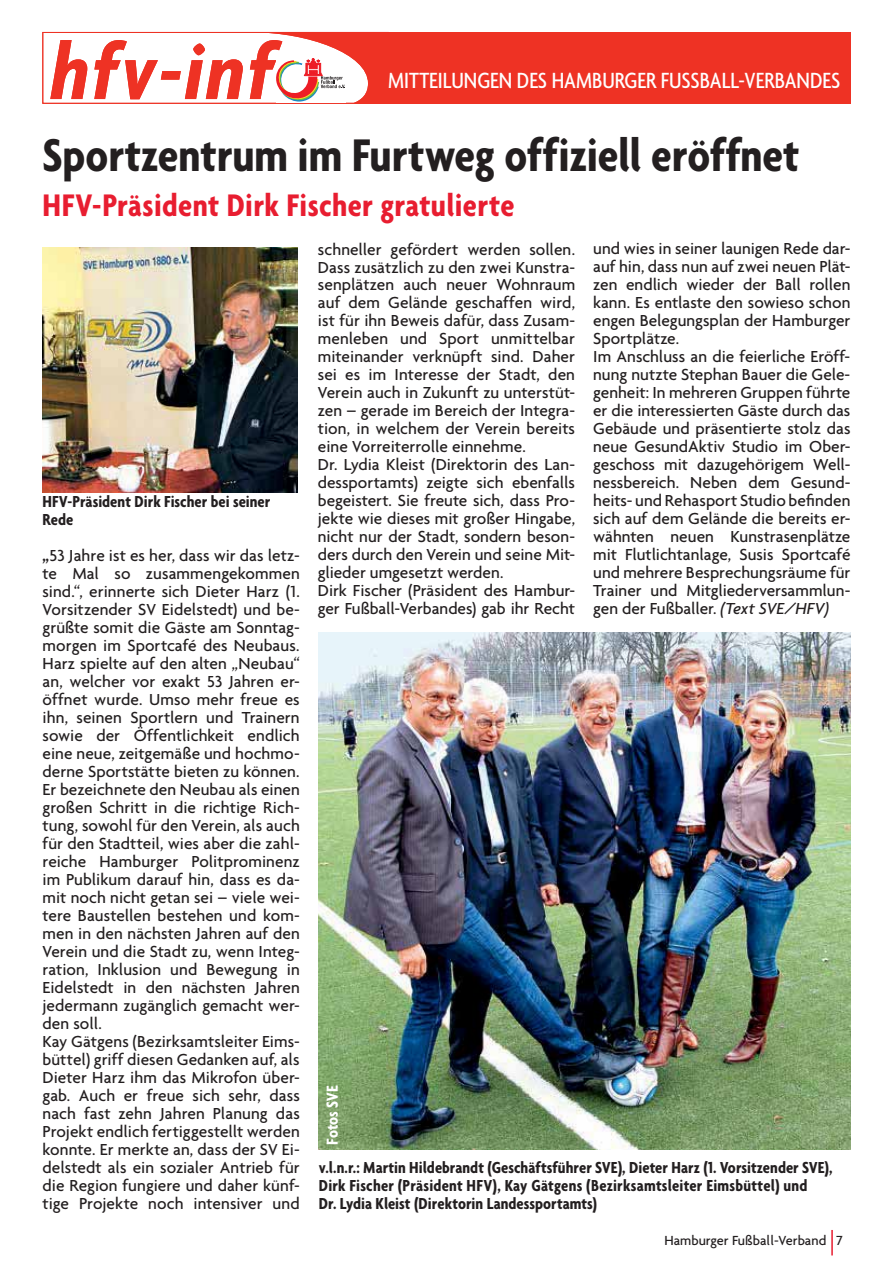
<style>
.page{position:relative;width:893px;height:1263px;background:#fff}
.page>*{position:absolute;margin:0;border:0;box-sizing:border-box;transform-origin:0 0}
.t1{font:italic 700 condensed 85.8px "Agenda";letter-spacing:.04em;color:#ee3224}
.t2{font:700 condensed 49.5px "Agenda";color:#231f20}
.t3{font:700 condensed 33.75px "Agenda";letter-spacing:.015em;color:#e81d30}
.t4{font:500 condensed 23.85px "Agenda";color:#fff}
.t5{font:500 17.25px/18px "Agenda";color:#231f20}
.t6{font:700 condensed 17.25px/18px "Agenda";letter-spacing:.005em;color:#231f20}
.t7{font:700 condensed 17.25px "Agenda";color:#fff}
.t8{font:500 14.25px "Agenda";color:#231f20}
.s1{font-weight:700;font-stretch:condensed}
.s2{font-style:italic}
</style>
<div class="page">
<hr style="left:831px;top:1230px;width:2px;height:25px;background:#e81d30">
<div style="left:43px;top:32px;width:346px;height:72px;border:1px solid #ee3224"></div>
<div style="left:388px;top:32px;width:462px;height:72px;background:#ee3224"></div>
<svg style="left:248px;top:32px;width:140px;height:72px"></svg>
<img style="left:43px;top:248px;width:255px;height:244px">
<img style="left:319px;top:633px;width:531px;height:516px">
<h1 class="t1" style="left:51px;top:25px;width:224px">hfv-inf</h1>
<h3 class="t4" style="left:388px;top:72px;width:453px">MITTEILUNGEN DES HAMBURGER FUSSBALL-VERBANDES</h3>
<h2 class="t2" style="left:43px;top:141px;width:758px">Sportzentrum im Furtweg offiziell eröffnet</h2>
<h3 class="t3" style="left:43px;top:196px;width:473px">HFV-Präsident Dirk Fischer gratulierte</h3>
<p class="t6" style="left:43px;top:495px;width:229px">HFV-Präsident Dirk Fischer bei seiner<br>Rede</p>
<p class="t5" style="left:43px;top:547px;width:259px"><span class="s1">„</span>53 Jahre ist es her, dass wir das letz&shy;te Mal so zusammengekommen sind.“, erinnerte sich Dieter Harz (1.<br>Vorsitzender SV Eidelstedt) und be&shy;grüßte somit die Gäste am Sonntag&shy;morgen im Sportcafé des Neubaus.<br>Harz spielte auf den alten „Neubau“ an, welcher vor exakt 53 Jahren er&shy;öffnet wurde. Umso mehr freue es ihn, seinen Sportlern und Trainern sowie der Öffentlichkeit endlich eine neue, zeitgemäße und hochmo&shy;derne Sportstätte bieten zu können.<br>Er bezeichnete den Neubau als einen großen Schritt in die richtige Rich&shy;tung, sowohl für den Verein, als auch für den Stadtteil, wies aber die zahl&shy;reiche Hamburger Politprominenz im Publikum darauf hin, dass es da&shy;mit noch nicht getan sei – viele wei&shy;tere Baustellen bestehen und kom&shy;men in den nächsten Jahren auf den Verein und die Stadt zu, wenn Integ&shy;ration, Inklusion und Bewegung in Eidelstedt in den nächsten Jahren jedermann zugänglich gemacht wer&shy;den soll.<br>Kay Gätgens (Bezirksamtsleiter Eims&shy;büttel) griff diesen Gedanken auf, als Dieter Harz ihm das Mikrofon über&shy;gab. Auch er freue sich sehr, dass nach fast zehn Jahren Planung das Projekt endlich fertiggestellt werden konnte. Er merkte an, dass der SV Ei&shy;delstedt als ein sozialer Antrieb für die Region fungiere und daher künf&shy;tige Projekte noch intensiver und</p>
<p class="t5" style="left:318px;top:241px;width:259px">schneller gefördert werden sollen.<br>Dass zusätzlich zu den zwei Kunstra&shy;senplätzen auch neuer Wohnraum auf dem Gelände geschaffen wird, ist für ihn Beweis dafür, dass Zusam&shy;menleben und Sport unmittelbar miteinander verknüpft sind. Daher sei es im Interesse der Stadt, den Verein auch in Zukunft zu unterstüt&shy;zen – gerade im Bereich der Integra&shy;tion, in welchem der Verein bereits eine Vorreiterrolle einnehme.<br>Dr. Lydia Kleist (Direktorin des Lan&shy;dessportamts) zeigte sich ebenfalls begeistert. Sie freute sich, dass Pro&shy;jekte wie dieses mit großer Hingabe, nicht nur der Stadt, sondern beson&shy;ders durch den Verein und seine Mit&shy;glieder umgesetzt werden.<br>Dirk Fischer (Präsident des Hambur&shy;ger Fußball-Verbandes) gab ihr Recht</p>
<p class="t5" style="left:593px;top:241px;width:259px">und wies in seiner launigen Rede dar&shy;auf hin, dass nun auf zwei neuen Plät&shy;zen endlich wieder der Ball rollen kann. Es entlaste den sowieso schon engen Belegungsplan der Hamburger Sportplätze.<br>Im Anschluss an die feierliche Eröff&shy;nung nutzte Stephan Bauer die Gele&shy;genheit: In mehreren Gruppen führte er die interessierten Gäste durch das Gebäude und präsentierte stolz das neue GesundAktiv Studio im Ober&shy;geschoss mit dazugehörigem Well&shy;nessbereich. Neben dem Gesund&shy;heits- und Rehasport Studio befinden sich auf dem Gelände die bereits er&shy;wähnten neuen Kunstrasenplätze mit Flutlichtanlage, Susis Sportcafé und mehrere Besprechungsräume für Trainer und Mitgliederversammlun&shy;gen der Fußballer. <span class="s2">(Text SVE/HFV)</span></p>
<p class="t7" style="left:327px;top:1145px;width:61px;rotate:-90deg">Fotos SVE</p>
<p class="t6" style="left:319px;top:1161px;width:515px">v.l.n.r.: Martin Hildebrandt (Geschäftsführer SVE), Dieter Harz (1. Vorsitzender SVE),<br>Dirk Fischer (Präsident HFV), Kay Gätgens (Bezirksamtsleiter Eimsbüttel) und<br>Dr. Lydia Kleist (Direktorin Landessportamts)</p>
<p class="t8" style="left:664px;top:1235px;width:180px">Hamburger Fußball-Verband 7</p>
</div>
